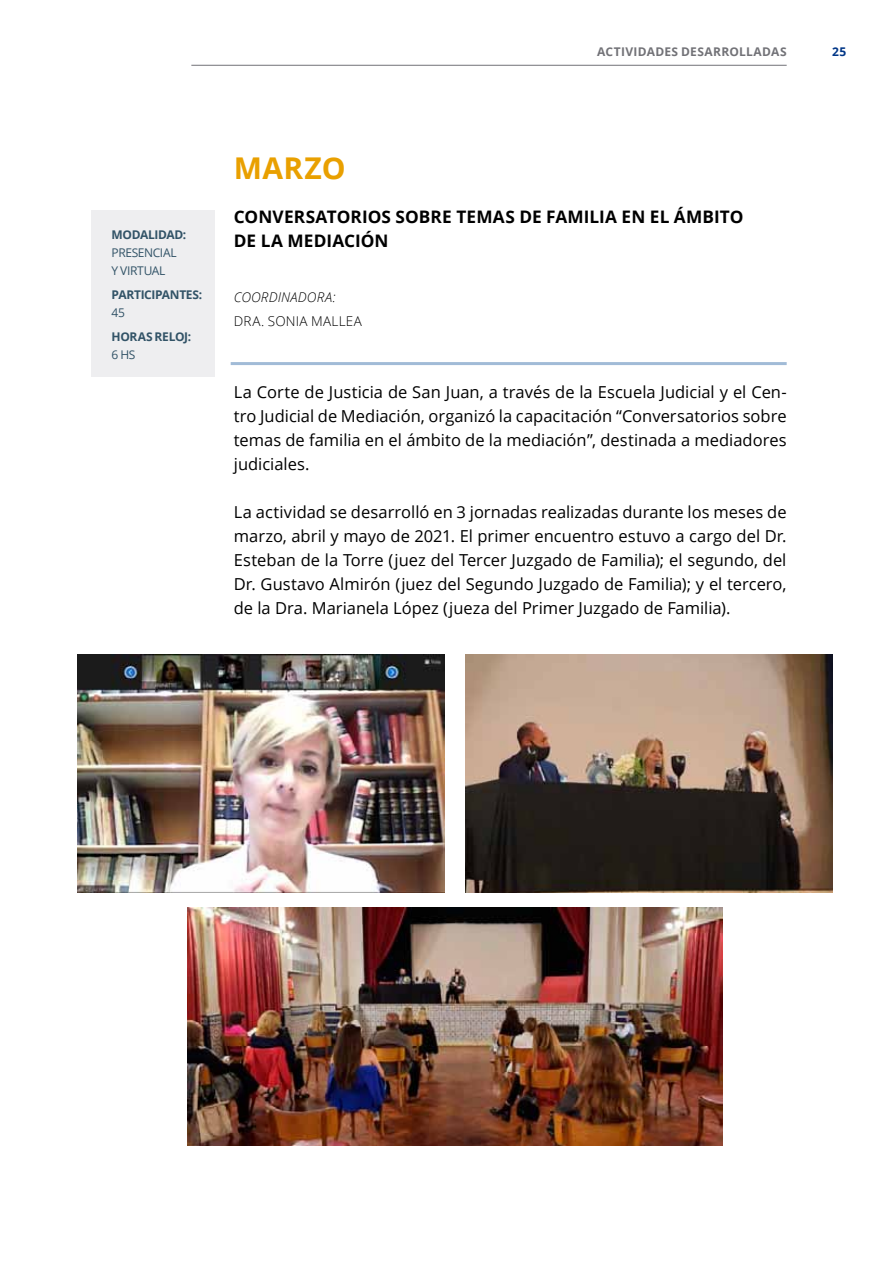
<style>
.page{position:relative;width:893px;height:1263px;background:#fff}
.page>*{position:absolute;margin:0;border:0;box-sizing:border-box;transform-origin:0 0}
.t1{font:700 30px "Open Sans";color:#e9a000}
.t2{font:700 17.25px "Open Sans";letter-spacing:.005em;color:#000}
.t3{font:16.5px/24px "Open Sans";color:#000;text-align:justify}
.t4{font:300 13.5px "Open Sans";letter-spacing:.015em;color:#000}
.t5{font:italic 300 13.5px "Open Sans";letter-spacing:.01em;color:#000}
.t6{font:700 12px "Open Sans";letter-spacing:-.03em;color:#325367}
.t7{font:700 12px "Open Sans";color:#727277}
.t8{font:12px/18px "Open Sans";letter-spacing:-.035em;color:#325367}
.t9{font:700 12px "Open Sans";color:#003687}
</style>
<div class="page">
<hr style="left:191px;top:65px;width:596px;height:1px;background:#727277">
<hr style="left:231px;top:362px;width:556px;height:3px;background:#a1bbd7">
<img style="left:466px;top:655px;width:367px;height:237px">
<img style="left:187px;top:908px;width:536px;height:237px">
<img style="left:77px;top:655px;width:367px;height:237px">
<div style="left:91px;top:210px;width:124px;height:166px;background:#eeeef0"></div>
<p class="t7" style="left:597px;top:44px;width:9px">ACTIVIDADES</p>
<p class="t7" style="left:681px;top:44px;width:9px">DESARROLLADAS</p>
<p class="t9" style="left:832px;top:44px;width:16px">25</p>
<p class="t6" style="left:112px;top:226px;width:76px">MODALIDAD:</p>
<p class="t8" style="left:112px;top:243px;width:67px">PRESENCIAL<br>Y VIRTUAL</p>
<p class="t6" style="left:112px;top:286px;width:92px">PARTICIPANTES:</p>
<p class="t8" style="left:112px;top:303px;width:15px">45</p>
<p class="t6" style="left:112px;top:328px;width:81px">HORAS RELOJ:</p>
<p class="t8" style="left:112px;top:345px;width:25px">6 HS</p>
<h1 class="t1" style="left:234px;top:147px;width:24px">MAR</h1>
<h1 class="t1" style="left:305px;top:147px;width:37px">ZO</h1>
<p class="t2" style="left:234px;top:205px;width:334px">CONVERSATORI OS SOBRE TEMAS DE FAMI</p>
<p class="t2" style="left:589px;top:205px;width:156px">LIA EN EL ÁM BITO</p>
<p class="t2" style="left:234px;top:229px;width:90px">DE LA MEDIACI</p>
<p class="t2" style="left:361px;top:229px;width:26px">ÓN</p>
<p class="t5" style="left:234px;top:288px;width:103px">COORDINADORA:</p>
<p class="t4" style="left:234px;top:312px;width:130px">DRA. SONIA MALLEA</p>
<p class="t3" style="left:234px;top:380px;width:554px">La Corte de Justicia de San Juan, a través de la Escuela Judicial y el Cen&shy;tro Judicial de Mediación, organizó la capacitación “Conversatorios sobre temas de familia en el ámbito de la mediación”, destinada a mediadores judiciales.</p>
<p class="t3" style="left:234px;top:500px;width:554px">La actividad se desarrolló en 3 jornadas realizadas durante los meses de marzo, abril y mayo de 2021. El primer encuentro estuvo a cargo del Dr.<br>Esteban de la Torre (juez del Tercer Juzgado de Familia); el segundo, del Dr. Gustavo Almirón (juez del Segundo Juzgado de Familia); y el tercero, de la Dra. Marianela López (jueza del Primer Juzgado de Familia).</p>
</div>
